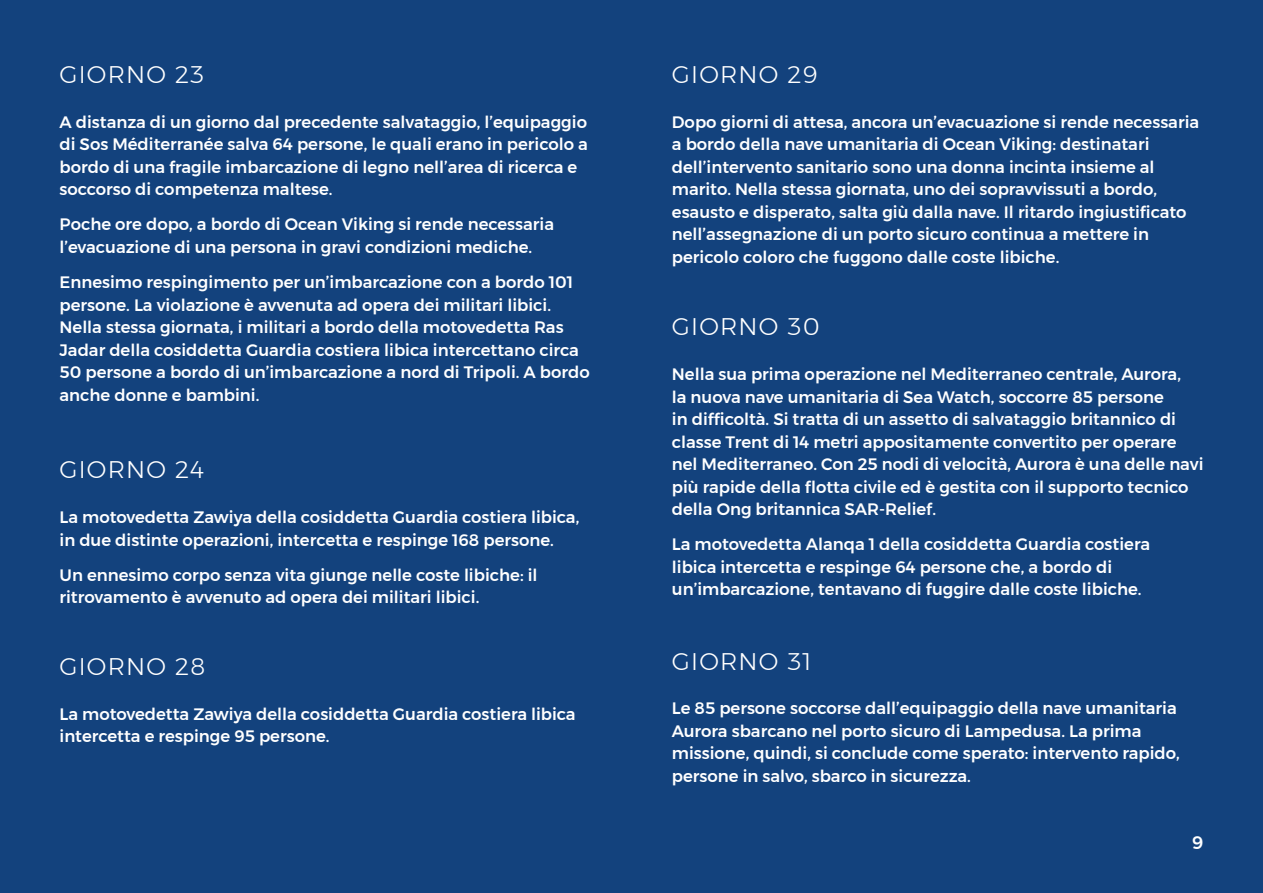
<style>
.page{position:relative;width:1263px;height:893px;background:#13427d}
.page>*{position:absolute;margin:0;border:0;box-sizing:border-box;transform-origin:0 0}
.t1{font:300 24px "Montserrat";letter-spacing:.05em;color:#fff}
.t2{font:500 18px "Montserrat";color:#fff}
.t3{font:500 16.5px/22.5px "Montserrat";color:#fff}
</style>
<div class="page">
<h1 class="t1" style="left:60px;top:56px;width:146px">GIORNO 23</h1>
<p class="t3" style="left:60px;top:110px;width:530px">A distanza di un giorno dal precedente salvataggio, l’equipaggio di Sos Méditerranée salva 64 persone, le quali erano in pericolo a bordo di una fragile imbarcazione di legno nell’area di ricerca e soccorso di competenza maltese.</p>
<p class="t3" style="left:60px;top:213px;width:496px">Poche ore dopo, a bordo di Ocean Viking si rende necessaria l’evacuazione di una persona in gravi condizioni mediche.</p>
<p class="t3" style="left:60px;top:271px;width:532px">Ennesimo respingimento per un’imbarcazione con a bordo 101 persone. La violazione è avvenuta ad opera dei militari libici.<br>Nella stessa giornata, i militari a bordo della motovedetta Ras Jadar della cosiddetta Guardia costiera libica intercettano circa 50 persone a bordo di un’imbarcazione a nord di Tripoli. A bordo anche donne e bambini.</p>
<h1 class="t1" style="left:60px;top:452px;width:146px">GIORNO 24</h1>
<p class="t3" style="left:60px;top:506px;width:521px">La motovedetta Zawiya della cosiddetta Guardia costiera libica, in due distinte operazioni, intercetta e respinge 168 persone.</p>
<p class="t3" style="left:60px;top:564px;width:479px">Un ennesimo corpo senza vita giunge nelle coste libiche: il ritrovamento è avvenuto ad opera dei militari libici.</p>
<h1 class="t1" style="left:60px;top:648px;width:147px">GIORNO 28</h1>
<p class="t3" style="left:60px;top:703px;width:518px">La motovedetta Zawiya della cosiddetta Guardia costiera libica intercetta e respinge 95 persone.</p>
<h1 class="t1" style="left:672px;top:56px;width:147px">GIORNO 29</h1>
<p class="t3" style="left:672px;top:110px;width:529px">Dopo giorni di attesa, ancora un’evacuazione si rende necessaria a bordo della nave umanitaria di Ocean Viking: destinatari dell’intervento sanitario sono una donna incinta insieme al marito. Nella stessa giornata, uno dei sopravvissuti a bordo, esausto e disperato, salta giù dalla nave. Il ritardo ingiustificato nell’assegnazione di un porto sicuro continua a mettere in pericolo coloro che fuggono dalle coste libiche.</p>
<h1 class="t1" style="left:672px;top:309px;width:149px">GIORNO 30</h1>
<p class="t3" style="left:672px;top:363px;width:533px">Nella sua prima operazione nel Mediterraneo centrale, Aurora,<br>la nuova nave umanitaria di Sea Watch, soccorre 85 persone<br>in difficoltà. Si tratta di un assetto di salvataggio britannico di classe Trent di 14 metri appositamente convertito per operare nel Mediterraneo. Con 25 nodi di velocità, Aurora è una delle navi più rapide della flotta civile ed è gestita con il supporto tecnico della Ong britannica SAR-Relief.</p>
<p class="t3" style="left:672px;top:533px;width:480px">La motovedetta Alanqa 1 della cosiddetta Guardia costiera libica intercetta e respinge 64 persone che, a bordo di un’imbarcazione, tentavano di fuggire dalle coste libiche.</p>
<h1 class="t1" style="left:672px;top:643px;width:141px">GIORNO 31</h1>
<p class="t3" style="left:672px;top:697px;width:509px">Le 85 persone soccorse dall’equipaggio della nave umanitaria Aurora sbarcano nel porto sicuro di Lampedusa. La prima missione, quindi, si conclude come sperato: intervento rapido, persone in salvo, sbarco in sicurezza.</p>
<p class="t2" style="left:1192px;top:828px;width:13px">9</p>
</div>
